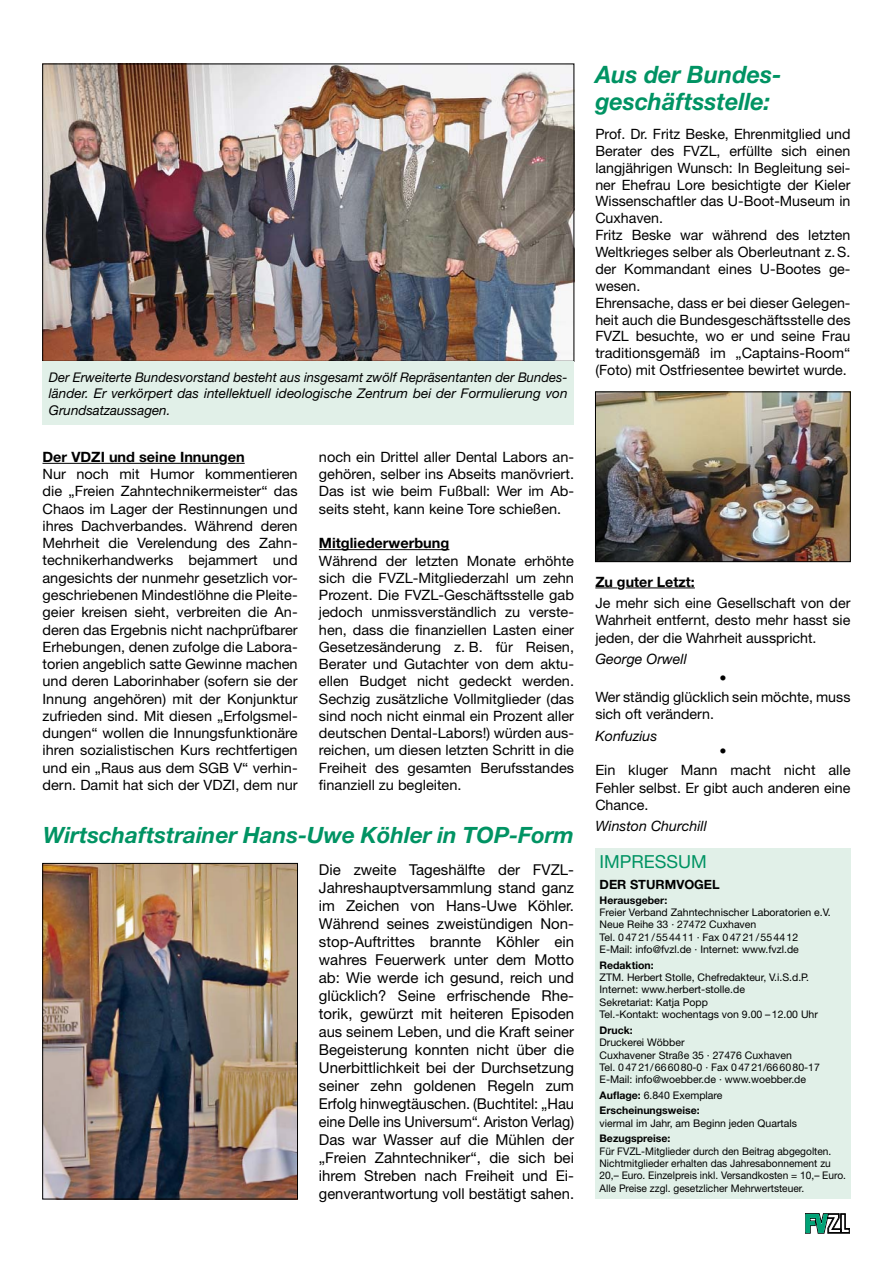
<style>
.page{position:relative;width:893px;height:1263px;background:#fff}
.page>*{position:absolute;margin:0;border:0;box-sizing:border-box;transform-origin:0 0}
.t1{font:italic 700 24px/27px "Helvetica Neue";color:#009363}
.t2{font:italic 700 22.5px "Helvetica Neue";color:#009363}
.t3{font:18px "Helvetica Neue";color:#009363}
.t4{font:15px/18px "Helvetica Neue";color:#000;text-align:justify}
.t5{font:14.25px/17.2px "Helvetica Neue";color:#000;text-align:justify}
.t6{font:700 14.25px "Helvetica Neue";color:#000}
.t7{font:italic 14.25px "Helvetica Neue";color:#000}
.t8{font:italic 13.35px/16.8px "Helvetica Neue";color:#000;text-align:justify}
.t9{font:700 12.75px "Helvetica Neue";color:#000}
.t10{font:10.5px/12.5px "Helvetica Neue";color:#000}
.t11{font:700 10.5px/15.6px "Helvetica Neue";color:#000}
.s1{font-weight:400}
</style>
<div class="page">
<svg style="left:805px;top:1213px;width:45px;height:20px"></svg>
<div style="left:595px;top:848px;width:255px;height:27px;background:#e1f0e8"></div>
<div style="left:595px;top:872px;width:255px;height:327px;background:#e1f0e8"></div>
<svg style="left:595px;top:588px;width:22px;height:1px"></svg>
<hr style="left:626px;top:588px;width:69px;height:1px;background:#000">
<img style="left:597px;top:394px;width:251px;height:166px">
<div style="left:595px;top:392px;width:255px;height:170px;border:1px solid #000"></div>
<hr style="left:43px;top:463px;width:176px;height:1px;background:#000">
<svg style="left:228px;top:463px;width:17px;height:1px"></svg>
<hr style="left:319px;top:549px;width:130px;height:1px;background:#000">
<img style="left:45px;top:865px;width:251px;height:332px">
<div style="left:43px;top:863px;width:255px;height:336px;border:1px solid #000"></div>
<img style="left:45px;top:66px;width:527px;height:293px">
<div style="left:43px;top:361px;width:531px;height:64px;background:#e1f0e8"></div>
<p class="t8" style="left:49px;top:368px;width:520px">Der Erweiterte Bundesvorstand besteht aus insgesamt zwölf Repräsentanten der Bundes&shy;länder. Er verkörpert das intellektuell ideologische Zentrum bei der Formulierung von Grundsatzaussagen.</p>
<p class="t6" style="left:43px;top:448px;width:204px">Der VDZI und seine Innungen</p>
<p class="t5" style="left:43px;top:465px;width:257px">Nur noch mit Humor kommentieren die „Freien Zahntechnikermeister“ das Chaos im Lager der Restinnungen und ihres Dachverbandes. Während deren Mehrheit die Verelendung des Zahn&shy;technikerhandwerks bejammert und angesichts der nunmehr gesetzlich vor&shy;geschriebenen Mindestlöhne die Pleite&shy;geier kreisen sieht, verbreiten die An&shy;deren das Ergebnis nicht nachprüfbarer Erhebungen, denen zufolge die Labora&shy;torien angeblich satte Gewinne machen und deren Laborinhaber (sofern sie der Innung angehören) mit der Konjunktur zufrieden sind. Mit diesen „Erfolgsmel&shy;dungen“ wollen die Innungsfunktionäre ihren sozialistischen Kurs rechtfertigen und ein „Raus aus dem SGB V“ verhin&shy;dern. Damit hat sich der VDZI, dem nur</p>
<p class="t5" style="left:319px;top:448px;width:257px">noch ein Drittel aller Dental Labors an&shy;gehören, selber ins Abseits manövriert.<br>Das ist wie beim Fußball: Wer im Ab&shy;seits steht, kann keine Tore schießen.</p>
<p class="t6" style="left:319px;top:534px;width:132px">Mitgliederwerbung</p>
<p class="t5" style="left:319px;top:552px;width:257px">Während der letzten Monate erhöhte sich die FVZL-Mitgliederzahl um zehn Prozent. Die FVZL-Geschäftsstelle gab jedoch unmissverständlich zu verste&shy;hen, dass die finanziellen Lasten einer Gesetzesänderung z. B. für Reisen, Berater und Gutachter von dem aktu&shy;ellen Budget nicht gedeckt werden.<br>Sechzig zusätzliche Vollmitglieder (das sind noch nicht einmal ein Prozent aller deutschen Dental-Labors!) würden aus&shy;reichen, um diesen letzten Schritt in die Freiheit des gesamten Berufsstandes finanziell zu begleiten.</p>
<h2 class="t2" style="left:43px;top:821px;width:532px">Wirtschaftstrainer Hans-Uwe Köhler in TOP-Form</h2>
<p class="t4" style="left:319px;top:860px;width:257px">Die zweite Tageshälfte der FVZL-Jahreshauptversammlung stand ganz im Zeichen von Hans-Uwe Köhler.<br>Während seines zweistündigen Non&shy;stop-Auftrittes brannte Köhler ein wahres Feuerwerk unter dem Motto ab: Wie werde ich gesund, reich und glücklich? Seine erfrischende Rhe&shy;torik, gewürzt mit heiteren Episoden aus seinem Leben, und die Kraft seiner Begeisterung konnten nicht über die Unerbittlichkeit bei der Durchsetzung seiner zehn goldenen Regeln zum Erfolg hinwegtäuschen. (Buchtitel: „Hau eine Delle ins Universum“. Ariston Verlag)<br>Das war Wasser auf die Mühlen der „Freien Zahntechniker“, die sich bei ihrem Streben nach Freiheit und Ei&shy;genverantwortung voll bestätigt sahen.</p>
<h1 class="t1" style="left:595px;top:60px;width:188px">Aus der Bundes&shy;geschäftsstelle:</h1>
<p class="t5" style="left:595px;top:125px;width:257px;line-height:16.8px;text-align:left">Prof. Dr. Fritz Beske, Ehrenmitglied und Berater des FVZL, erfüllte sich einen langjährigen Wunsch: In Begleitung sei&shy;ner Ehefrau Lore besichtigte der Kieler Wissenschaftler das U-Boot-Museum in Cuxhaven.<br>Fritz Beske war während des letzten Weltkrieges selber als Oberleutnant z.S. der Kommandant eines U-Bootes ge&shy;wesen.<br>Ehrensache, dass er bei dieser Gelegen&shy;heit auch die Bundesgeschäftsstelle des FVZL besuchte, wo er und seine Frau traditionsgemäß im „Captains-Room“ (Foto) mit Ostfriesentee bewirtet wurde.</p>
<p class="t6" style="left:595px;top:573px;width:101px">Zu guter Letzt:</p>
<p class="t5" style="left:595px;top:594px;width:257px">Je mehr sich eine Gesellschaft von der Wahrheit entfernt, desto mehr hasst sie jeden, der die Wahrheit ausspricht.</p>
<p class="t7" style="left:595px;top:650px;width:93px">George Orwell</p>
<p class="t5" style="left:595px;top:668px;width:257px;line-height:19px;text-align:center">•<br>Wer ständig glücklich sein möchte, muss</p>
<p class="t5" style="left:595px;top:705px;width:120px">sich oft verändern.</p>
<p class="t7" style="left:595px;top:727px;width:64px">Konfuzius</p>
<p class="t5" style="left:595px;top:742px;width:257px;line-height:18.9px;text-align:center">•<br>Ein kluger Mann macht nicht alle</p>
<p class="t5" style="left:595px;top:779px;width:257px">Fehler selbst. Er gibt auch anderen eine<br>Chance.</p>
<p class="t7" style="left:595px;top:818px;width:113px">Winston Churchill</p>
<p class="t3" style="left:600px;top:851px;width:19px">Impressum</p>
<p class="t9" style="left:600px;top:877px;width:122px">DER STURMVOGEL</p>
<p class="t11" style="left:600px;top:892px;width:69px">Herausgeber:</p>
<p class="t10" style="left:600px;top:906px;width:233px">Freier Verband Zahntechnischer Laboratorien e.V.<br>Neue Reihe 33 · 27472 Cuxhaven<br>Tel. 04721/554411 · Fax 04721/554412<br>E-Mail: info@fvzl.de · Internet: www.fvzl.de</p>
<p class="t11" style="left:600px;top:957px;width:56px">Redaktion:</p>
<p class="t10" style="left:600px;top:971px;width:220px">ZTM. Herbert Stolle, Chefredakteur, V.i.S.d.P.<br>Internet: www.herbert-stolle.de<br>Sekretariat: Katja Popp<br>Tel.-Kontakt: wochentags von 9.00 –12.00 Uhr</p>
<p class="t11" style="left:600px;top:1022px;width:35px">Druck:</p>
<p class="t10" style="left:600px;top:1036px;width:222px">Druckerei Wöbber<br>Cuxhavener Straße 35 · 27476 Cuxhaven<br>Tel. 04721/666080-0 · Fax 04721/666080-17<br>E-Mail: info@woebber.de · www.woebber.de</p>
<p class="t11" style="left:600px;top:1087px;width:124px">Auflage: <span class="s1">6.840 Exemplare<br></span>Erscheinungsweise:</p>
<p class="t10" style="left:600px;top:1117px;width:199px">viermal im Jahr, am Beginn jeden Quartals</p>
<p class="t11" style="left:600px;top:1130px;width:72px">Bezugspreise:</p>
<p class="t10" style="left:600px;top:1144px;width:248px">Für FVZL-Mitglieder durch den Beitrag abgegolten.<br>Nichtmitglieder erhalten das Jahresabonnement zu 20,– Euro. Einzelpreis inkl. Versandkosten = 10,– Euro.<br>Alle Preise zzgl. gesetzlicher Mehrwertsteuer.</p>
</div>
